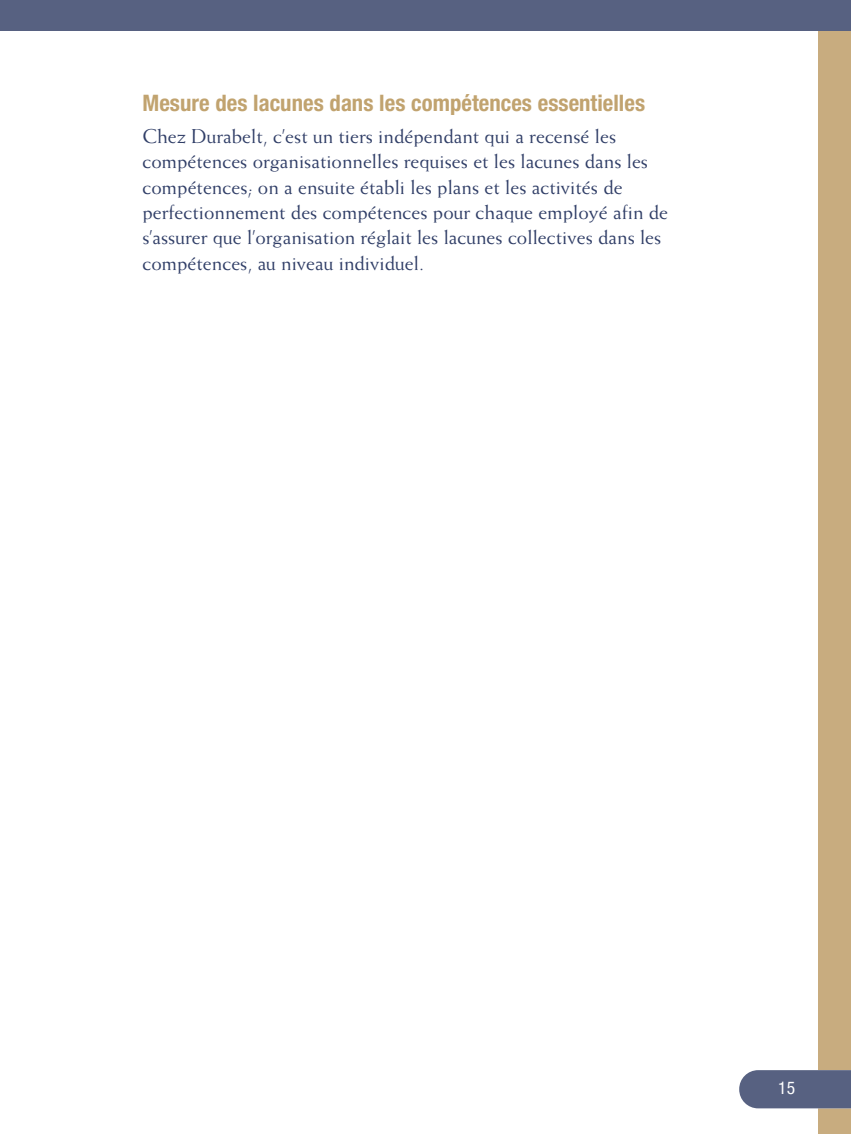
<style>
.page{position:relative;width:851px;height:1134px;background:#fff}
.page>*{position:absolute;margin:0;border:0;box-sizing:border-box;transform-origin:0 0}
.t1{font:700 condensed 22.75px "Helvetica Neue";color:#c1a36f}
.t2{font:20.12px/25.4px "Weiss";color:#303e67}
.t3{font:condensed 17.5px "Helvetica Neue";color:#fff}
</style>
<div class="page">
<div style="left:818px;top:0;width:32px;height:1134px;background:#c8ac7f"></div>
<div style="left:0;top:0;width:850px;height:30px;background:#576181"></div>
<div style="left:739px;top:1070px;width:111px;height:38px;background:#576181"></div>
<p class="t1" style="left:142px;top:95px;width:504px">Mesure des lacunes dans les compétences essentielles</p>
<p class="t2" style="left:142px;top:125px;width:527px">Chez Durabelt, c’est un tiers indépendant qui a recensé les compétences organisationnelles requises et les lacunes dans les compétences; on a ensuite établi les plans et les activités de perfectionnement des compétences pour chaque employé afin de s’assurer que l’organisation réglait les lacunes collectives dans les compétences, au niveau individuel.</p>
<p class="t3" style="left:778px;top:1081px;width:18px">15</p>
</div>
